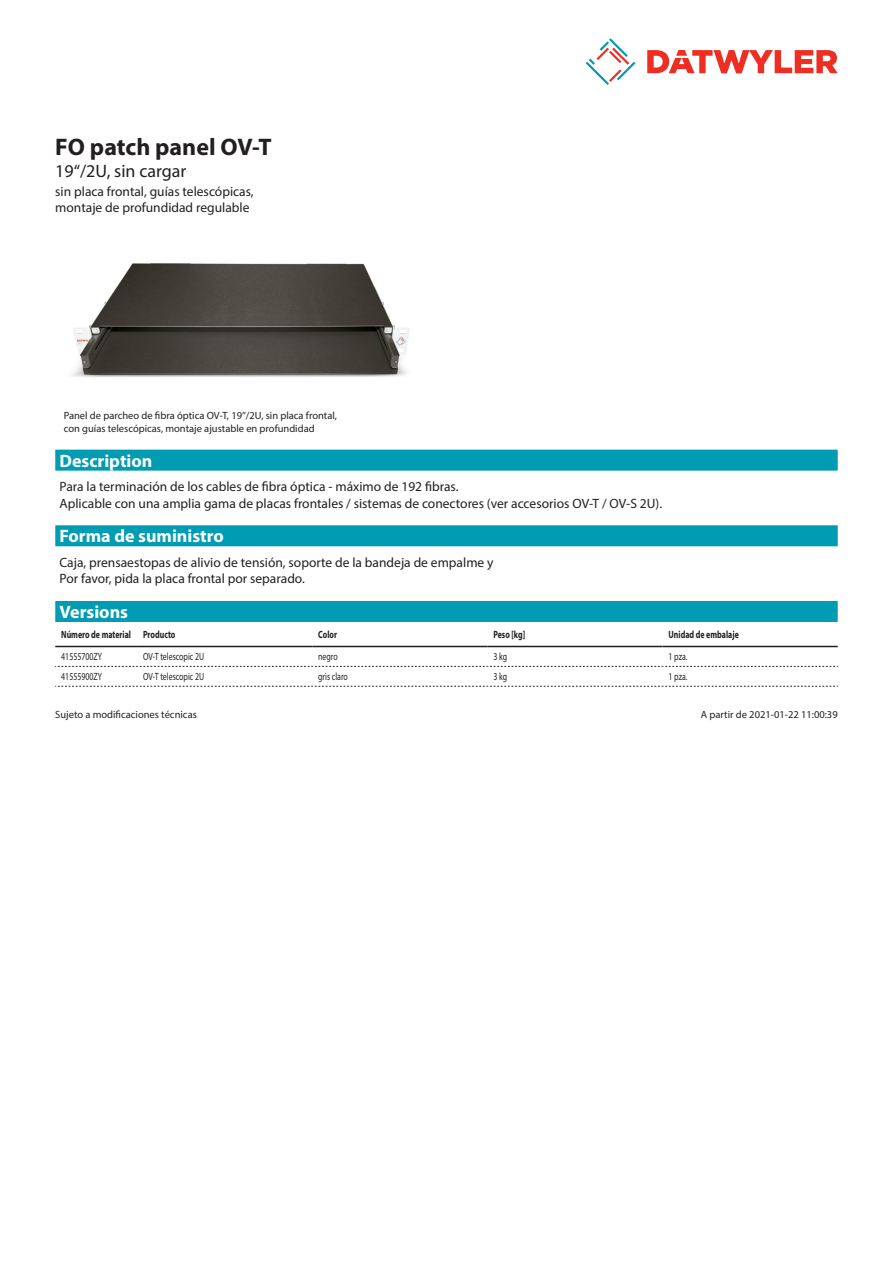
<style>
.page{position:relative;width:893px;height:1263px;background:#fff}
.page>*{position:absolute;margin:0;border:0;box-sizing:border-box;transform-origin:0 0}
.Product_Head{font:700 24px "Myriad Pro";color:#231f20}
.Standard_Head_Proper{font:700 18px "Myriad Pro";color:#fff}
.SubHead{font:18px "Myriad Pro";color:#231f20}
.Standard_text{font:13.5px/16.2px "Myriad Pro";color:#231f20}
.imagetext{font:10.5px/12.6px "Myriad Pro";color:#231f20}
.myriadlight{font:10.5px "Myriad Pro";color:#231f20;scale:.75 1}
.Footnote{font:10.5px "Myriad Pro";color:#231f20}
.myriadbold{font:700 10.5px "Myriad Pro";color:#231f20;scale:.75 1}
</style>
<div class="page">
<svg style="left:586px;top:38px;width:49px;height:47px"></svg>
<svg style="left:647px;top:50px;width:191px;height:23px"></svg>
<img style="left:72px;top:263px;width:338px;height:114px">
<div style="left:55px;top:601px;width:783px;height:21px;background:#009cb3"></div>
<hr style="left:55px;top:646px;width:82px;height:1px;background:#231f20">
<hr style="left:137px;top:646px;width:175px;height:1px;background:#231f20">
<hr style="left:312px;top:646px;width:175px;height:1px;background:#231f20">
<hr style="left:487px;top:646px;width:176px;height:1px;background:#231f20">
<hr style="left:662px;top:646px;width:176px;height:1px;background:#231f20">
<svg style="left:55px;top:666px;width:783px;height:1px"></svg>
<svg style="left:55px;top:686px;width:783px;height:1px"></svg>
<div style="left:55px;top:450px;width:783px;height:21px;background:#009cb3"></div>
<div style="left:55px;top:525px;width:783px;height:21px;background:#009cb3"></div>
<p class="Product_Head" style="left:55px;top:131px;width:218px">FO patch panel OV-T</p>
<p class="SubHead" style="left:55px;top:160px;width:133px">19“/2U, sin cargar</p>
<p class="Standard_text" style="left:55px;top:183px;width:200px">sin placa frontal, guías telescópicas, montaje de profundidad regulable</p>
<p class="imagetext" style="left:64px;top:409px;width:275px">Panel de parcheo de fibra óptica OV-T, 19’’/2U, sin placa frontal, con guías telescópicas, montaje ajustable en profundidad</p>
<p class="Standard_Head_Proper" style="left:60px;top:449px;width:94px">Description</p>
<p class="Standard_text" style="left:60px;top:478px;width:604px">Para la terminación de los cables de fibra óptica - máximo de 192 fibras.<br>Aplicable con una amplia gama de placas frontales / sistemas de conectores (ver accesorios OV-T / OV-S 2U).</p>
<p class="Standard_Head_Proper" style="left:60px;top:524px;width:166px">Forma de suministro</p>
<p class="Standard_text" style="left:60px;top:554px;width:436px">Caja, prensaestopas de alivio de tensión, soporte de la bandeja de empalme y<br>Por favor, pida la placa frontal por separado.</p>
<p class="Standard_Head_Proper" style="left:60px;top:600px;width:70px">Versions</p>
<p class="myriadbold" style="left:61px;top:627px;width:95px">Número de material</p>
<p class="myriadbold" style="left:143px;top:627px;width:45px">Producto</p>
<p class="myriadbold" style="left:318px;top:627px;width:27px">Color</p>
<p class="myriadbold" style="left:493px;top:627px;width:44px">Peso [kg]</p>
<p class="myriadbold" style="left:669px;top:627px;width:95px">Unidad de embalaje</p>
<p class="myriadlight" style="left:61px;top:650px;width:56px">41555700ZY</p>
<p class="myriadlight" style="left:143px;top:650px;width:83px">OV-T telescopic 2U</p>
<p class="myriadlight" style="left:318px;top:650px;width:27px">negro</p>
<p class="myriadlight" style="left:493px;top:650px;width:20px">3 kg</p>
<p class="myriadlight" style="left:669px;top:650px;width:27px">1 pza.</p>
<p class="myriadlight" style="left:61px;top:670px;width:56px">41555900ZY</p>
<p class="myriadlight" style="left:143px;top:670px;width:83px">OV-T telescopic 2U</p>
<p class="myriadlight" style="left:318px;top:670px;width:41px">gris claro</p>
<p class="myriadlight" style="left:493px;top:670px;width:20px">3 kg</p>
<p class="myriadlight" style="left:669px;top:670px;width:27px">1 pza.</p>
<p class="Footnote" style="left:55px;top:708px;width:143px">Sujeto a modificaciones técnicas</p>
<p class="Footnote" style="left:701px;top:708px;width:138px">A partir de 2021-01-22 11:00:39</p>
</div>
